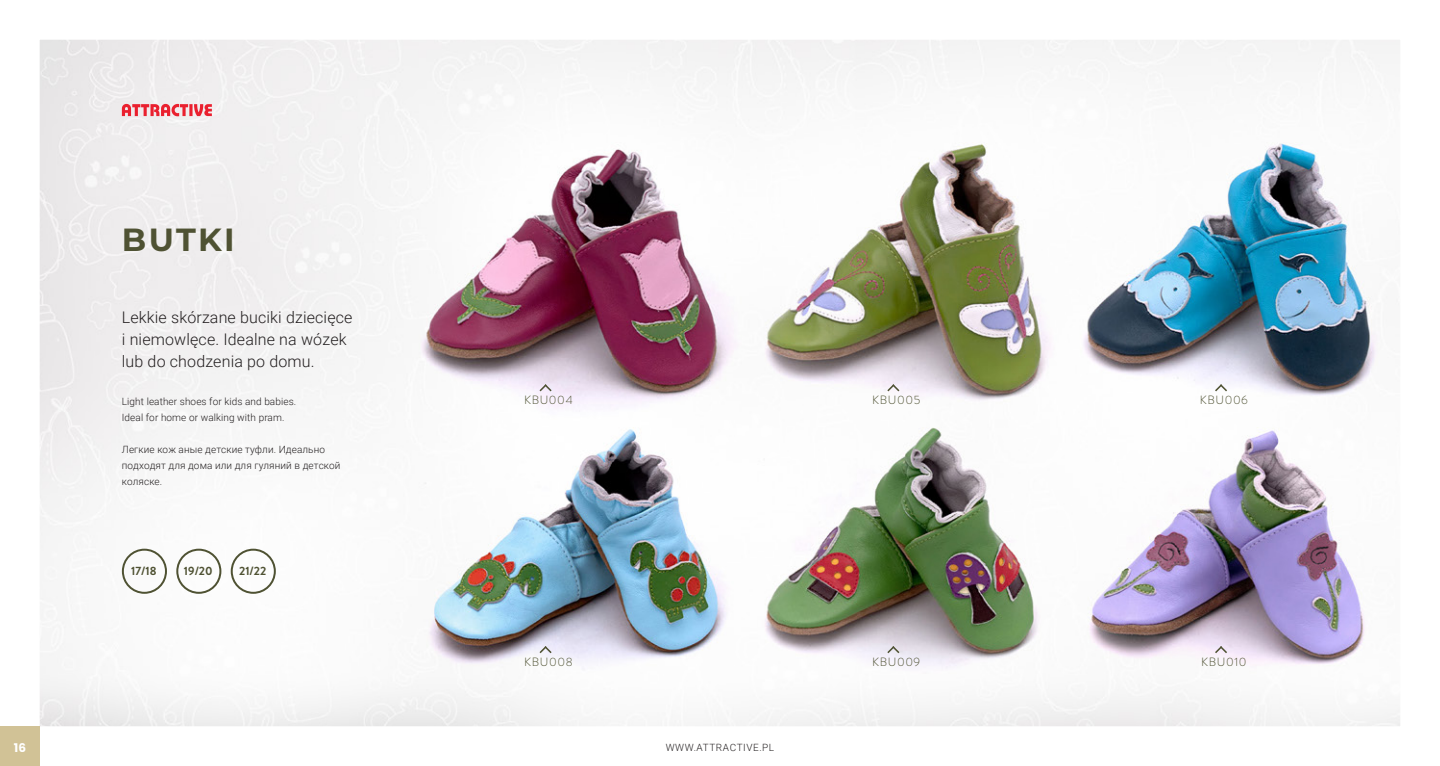
<style>
.page{position:relative;width:1440px;height:766px;background:#fff}
.page>*{position:absolute;margin:0;border:0;box-sizing:border-box;transform-origin:0 0}
.naglowek-produkt{font:700 32px "Montserrat";letter-spacing:.075em;color:#4f5233}
.t1{font:300 16px "Roboto";letter-spacing:.01em;color:#231f20}
.symbol_produktu{font:300 12px "Brandon Grotesque";letter-spacing:.05em;color:#4f5233}
.t2{font:700 12px "Brandon Grotesque";color:#4f5233}
.numer_strony{font:700 12px "Poppins";color:#fff}
.t3{font:300 10px "Roboto";letter-spacing:.01em;color:#231f20}
.t4{font:300 10px "Roboto";letter-spacing:.06em;color:#231f20}
</style>
<div class="page">
<img style="left:41px;top:41px;width:1358px;height:683px">
<div style="left:122px;top:549px;width:46px;height:45px;background:#fff"></div>
<div style="left:122px;top:548px;width:45px;height:45px;border:2px solid #4f5233;border-radius:50%"></div>
<div style="left:177px;top:549px;width:45px;height:45px;background:#fff"></div>
<div style="left:176px;top:548px;width:45px;height:45px;border:2px solid #4f5233;border-radius:50%"></div>
<div style="left:231px;top:549px;width:45px;height:45px;background:#fff"></div>
<div style="left:231px;top:548px;width:45px;height:45px;border:2px solid #4f5233;border-radius:50%"></div>
<svg style="left:540px;top:384px;width:12px;height:7px"></svg>
<svg style="left:887px;top:384px;width:12px;height:7px"></svg>
<svg style="left:1215px;top:384px;width:12px;height:7px"></svg>
<svg style="left:540px;top:646px;width:12px;height:7px"></svg>
<svg style="left:887px;top:646px;width:12px;height:7px"></svg>
<svg style="left:1215px;top:646px;width:12px;height:7px"></svg>
<svg style="left:122px;top:104px;width:90px;height:12px"></svg>
<div style="left:0;top:726px;width:40px;height:39px;background:#d1c296"></div>
<p class="naglowek-produkt" style="left:122px;top:216px;width:114px">BUTKI</p>
<p class="t1" style="left:122px;top:306px;width:232px">Lekkie skórzane buciki dziecięce</p>
<p class="t1" style="left:122px;top:328px;width:226px">i niemowlęce. Idealne na wózek</p>
<p class="t1" style="left:122px;top:350px;width:194px">lub do chodzenia po domu.</p>
<p class="t3" style="left:122px;top:394px;width:176px">Light leather shoes for kids and babies.</p>
<p class="t3" style="left:122px;top:410px;width:164px">Ideal for home or walking with pram.</p>
<p class="t3" style="left:122px;top:442px;width:205px">Легкие кож аные детские туфли. Идеально</p>
<p class="t3" style="left:122px;top:458px;width:220px">подходят для дома или для гуляний в детской</p>
<p class="t3" style="left:122px;top:474px;width:42px">коляске.</p>
<p class="t2" style="left:131px;top:562px;width:27px">17/18</p>
<p class="t2" style="left:184px;top:562px;width:30px">19/20</p>
<p class="t2" style="left:239px;top:562px;width:29px">21/22</p>
<p class="symbol_produktu" style="left:524px;top:392px;width:50px">KBU004</p>
<p class="symbol_produktu" style="left:872px;top:392px;width:49px">KBU005</p>
<p class="symbol_produktu" style="left:1200px;top:392px;width:50px">KBU006</p>
<p class="symbol_produktu" style="left:524px;top:653px;width:50px">KBU008</p>
<p class="symbol_produktu" style="left:872px;top:653px;width:50px">KBU009</p>
<p class="symbol_produktu" style="left:1201px;top:653px;width:47px">KBU010</p>
<p class="numer_strony" style="left:14px;top:741px;width:14px">16</p>
<p class="t4" style="left:666px;top:740px;width:110px">WWW.ATTRACTIVE.PL</p>
</div>
